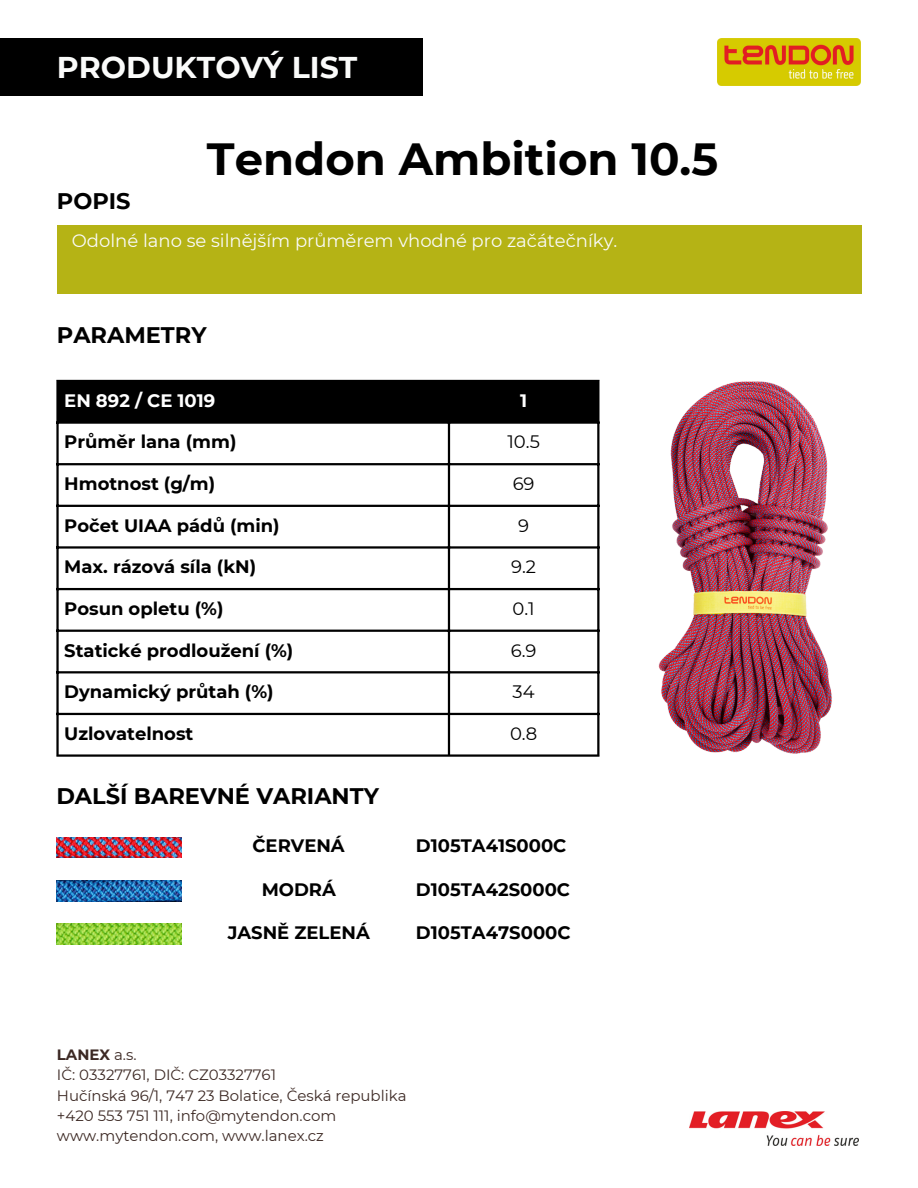
<style>
.page{position:relative;width:918px;height:1188px;background:#fff}
.page>*{position:absolute;margin:0;border:0;box-sizing:border-box;transform-origin:0 0}
.t1{font:700 45px "Montserrat";color:#000}
.t2{font:700 30px "Montserrat";color:#fafbfa}
.t3{font:700 22.5px "Montserrat";color:#000}
.t4{font:700 18px "Montserrat";color:#000}
.t5{font:18px "Montserrat";color:#fafbfa}
.t6{font:18px "Montserrat";color:#000}
.t7{font:700 18px "Montserrat";color:#fff}
.t8{font:15px "Montserrat";color:#3c2924}
.t9{font:700 15px "Montserrat";color:#3c2924}
.s1{font-weight:400}
</style>
<div class="page">
<img style="left:658px;top:381px;width:174px;height:373px">
<div style="left:57px;top:225px;width:804px;height:68px;background:#b5b315"></div>
<div style="left:0;top:38px;width:423px;height:58px;background:#000"></div>
<div style="left:59px;top:382px;width:538px;height:39px;background:#000"></div>
<hr style="left:56px;top:382px;width:3px;height:372px;background:#000">
<hr style="left:448px;top:382px;width:2px;height:372px;background:#000">
<hr style="left:597px;top:382px;width:2px;height:372px;background:#000">
<hr style="left:56px;top:380px;width:543px;height:2px;background:#000">
<hr style="left:56px;top:421px;width:543px;height:3px;background:#000">
<hr style="left:56px;top:463px;width:543px;height:2px;background:#000">
<hr style="left:56px;top:505px;width:543px;height:2px;background:#000">
<hr style="left:56px;top:546px;width:543px;height:3px;background:#000">
<hr style="left:56px;top:588px;width:543px;height:2px;background:#000">
<hr style="left:56px;top:630px;width:543px;height:2px;background:#000">
<hr style="left:56px;top:671px;width:543px;height:2px;background:#000">
<hr style="left:56px;top:713px;width:543px;height:2px;background:#000">
<hr style="left:56px;top:754px;width:543px;height:3px;background:#000">
<img style="left:718px;top:38px;width:143px;height:48px">
<img style="left:690px;top:1112px;width:168px;height:33px">
<img style="left:57px;top:837px;width:125px;height:21px">
<img style="left:56px;top:880px;width:125px;height:21px">
<img style="left:56px;top:924px;width:125px;height:21px">
<p class="t2" style="left:57px;top:49px;width:302px">PRODUKTOVÝ LIST</p>
<h4 class="t3" style="left:57px;top:187px;width:75px">POPIS</h4>
<p class="t1" style="left:207px;top:132px;width:513px">Tendon Ambition 10.5</p>
<p class="t5" style="left:72px;top:230px;width:547px">Odolné lano se silnějším průměrem vhodné pro začátečníky.</p>
<h4 class="t3" style="left:57px;top:322px;width:151px">PARAMETRY</h4>
<p class="t7" style="left:64px;top:389px;width:153px">EN 892 / CE 1019</p>
<h2 class="t7" style="left:520px;top:389px;width:9px">1</h2>
<h3 class="t4" style="left:64px;top:431px;width:174px">Průměr lana (mm)</h3>
<h1 class="t6" style="left:507px;top:431px;width:34px">10.5</h1>
<h5 class="t4" style="left:64px;top:473px;width:153px">Hmotnost (g/m)</h5>
<h3 class="t6" style="left:513px;top:473px;width:23px">69</h3>
<p class="t4" style="left:64px;top:514px;width:217px">Počet UIAA pádů (min)</p>
<p class="t6" style="left:518px;top:514px;width:12px">9</p>
<p class="t4" style="left:64px;top:556px;width:193px">Max. rázová síla (kN)</p>
<p class="t6" style="left:511px;top:556px;width:26px">9.2</p>
<p class="t4" style="left:64px;top:598px;width:161px">Posun opletu (%)</p>
<p class="t6" style="left:513px;top:598px;width:24px">0.1</p>
<p class="t4" style="left:64px;top:639px;width:231px">Statické prodloužení (%)</p>
<p class="t6" style="left:511px;top:639px;width:27px">6.9</p>
<p class="t4" style="left:64px;top:681px;width:211px">Dynamický průtah (%)</p>
<p class="t6" style="left:513px;top:681px;width:24px">34</p>
<p class="t4" style="left:64px;top:722px;width:131px">Uzlovatelnost</p>
<p class="t6" style="left:510px;top:722px;width:29px">0.8</p>
<h4 class="t3" style="left:56px;top:782px;width:324px">DALŠÍ BAREVNÉ VARIANTY</h4>
<p class="t4" style="left:252px;top:835px;width:94px">ČERVENÁ</p>
<p class="t4" style="left:416px;top:835px;width:152px">D105TA41S000C</p>
<p class="t4" style="left:262px;top:878px;width:76px">MODRÁ</p>
<p class="t4" style="left:416px;top:878px;width:156px">D105TA42S000C</p>
<p class="t4" style="left:228px;top:921px;width:144px">JASNĚ ZELENÁ</p>
<p class="t4" style="left:416px;top:922px;width:156px">D105TA47S000C</p>
<p class="t9" style="left:57px;top:1046px;width:81px">LANEX <span class="s1">a.s.</span></p>
<h3 class="t8" style="left:57px;top:1066px;width:221px">IČ: 03327761, DIČ: CZ03327761</h3>
<h4 class="t8" style="left:57px;top:1086px;width:351px">Hučínská 96/1, 747 23 Bolatice, Česká republika</h4>
<h4 class="t8" style="left:57px;top:1106px;width:281px">+420 553 751 111, info@mytendon.com</h4>
<h4 class="t8" style="left:57px;top:1127px;width:268px">www.mytendon.com, www.lanex.cz</h4>
</div>
